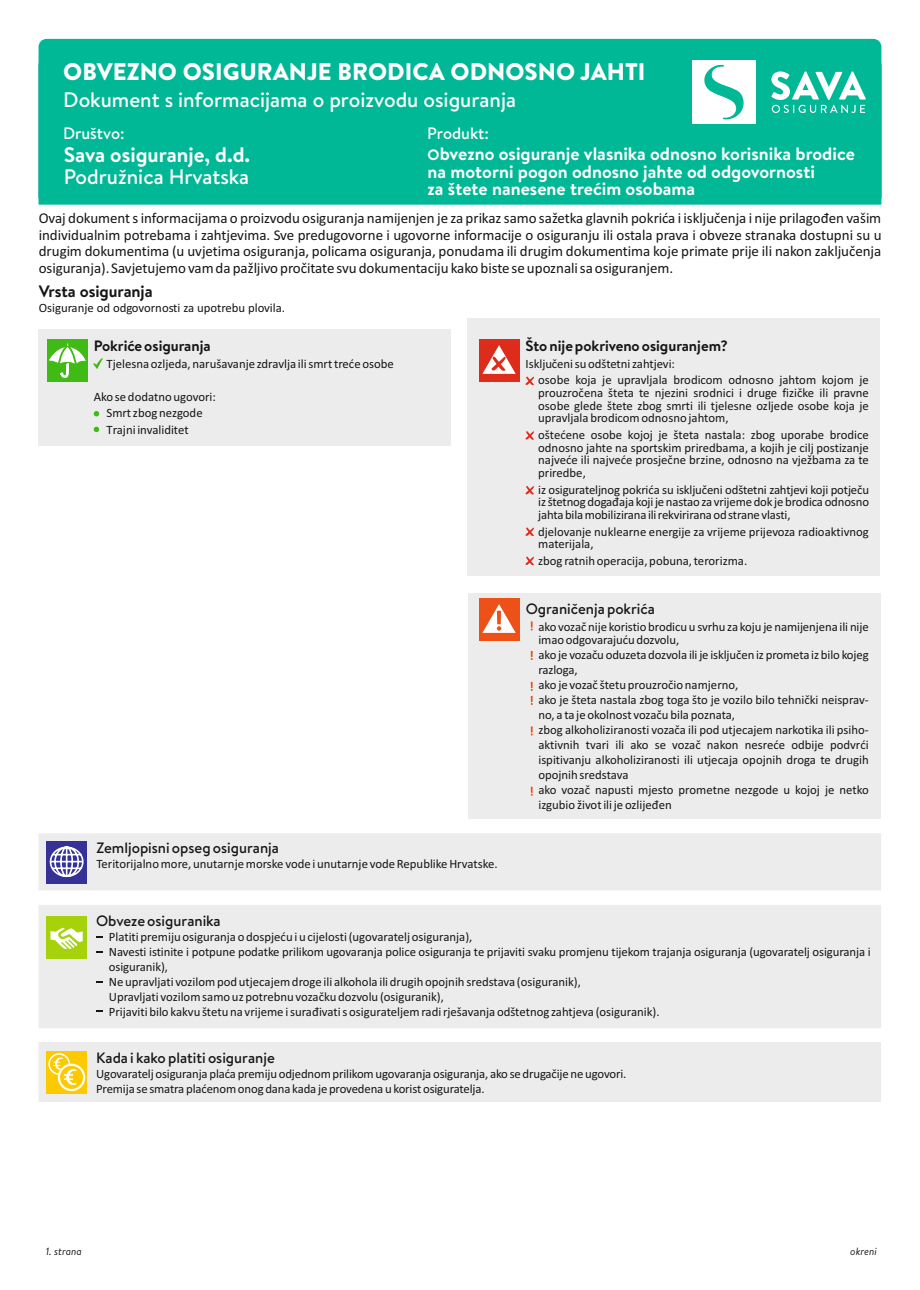
<style>
.page{position:relative;width:920px;height:1290px;background:#fff}
.page>*{position:absolute;margin:0;border:0;box-sizing:border-box;transform-origin:0 0}
.t1{font:900 24px "Brandon Text";color:#fff}
.t2{font:500 21px "Brandon Text";color:#fff}
.t3{font:700 21px "Brandon Text";color:#fff}
.t4{font:700 18px/17.5px "Brandon Text";color:#fff}
.t5{font:500 16.5px "Brandon Text";color:#fff}
.t6{font:700 16.5px "Brandon Text";letter-spacing:-.005em;color:#151616}
.t7{font:15px/16.5px "Calibri";color:#151616;text-align:justify}
.t8{font:500 15px "Brandon Text";color:#151616}
.t9{font:700 15px "Brandon Text";color:#151616}
.t10{font:12.75px/15px "Calibri";color:#151616}
.t11{font:italic 10.5px "Brandon Text";color:#151616}
.s1{font-size:15px}
</style>
<div class="page">
<div style="left:39px;top:329px;width:412px;height:117px;background:#ececec"></div>
<div style="left:39px;top:39px;width:842px;height:166px;background:#00b796"></div>
<div style="left:692px;top:60px;width:64px;height:64px;background:#fff"></div>
<svg style="left:704px;top:65px;width:40px;height:54px"></svg>
<svg style="left:771px;top:71px;width:95px;height:42px"></svg>
<div style="left:468px;top:318px;width:412px;height:257px;background:#ececec"></div>
<div style="left:47px;top:339px;width:40px;height:43px;background:#40ba14"></div>
<div style="left:479px;top:339px;width:40px;height:43px;background:#dd2b1c"></div>
<svg style="left:482px;top:345px;width:34px;height:29px"></svg>
<svg style="left:49px;top:342px;width:54px;height:36px"></svg>
<svg style="left:525px;top:376px;width:9px;height:9px"></svg>
<svg style="left:94px;top:411px;width:5px;height:5px"></svg>
<svg style="left:94px;top:427px;width:5px;height:5px"></svg>
<svg style="left:525px;top:431px;width:9px;height:9px"></svg>
<svg style="left:525px;top:486px;width:9px;height:9px"></svg>
<svg style="left:525px;top:527px;width:9px;height:9px"></svg>
<svg style="left:525px;top:556px;width:9px;height:9px"></svg>
<div style="left:469px;top:593px;width:412px;height:225px;background:#ececec"></div>
<svg style="left:531px;top:621px;width:2px;height:9px"></svg>
<div style="left:479px;top:598px;width:40px;height:43px;background:#ed5118"></div>
<svg style="left:482px;top:604px;width:34px;height:29px"></svg>
<svg style="left:531px;top:651px;width:2px;height:9px"></svg>
<div style="left:39px;top:833px;width:842px;height:57px;background:#ececec"></div>
<div style="left:39px;top:905px;width:842px;height:123px;background:#ececec"></div>
<div style="left:39px;top:1042px;width:842px;height:60px;background:#ececec"></div>
<div style="left:46px;top:1051px;width:41px;height:42px;background:#fdc900"></div>
<svg style="left:48px;top:1053px;width:22px;height:22px"></svg>
<svg style="left:58px;top:1064px;width:27px;height:27px"></svg>
<svg style="left:52px;top:1056px;width:26px;height:30px"></svg>
<div style="left:46px;top:916px;width:41px;height:42px;background:#a5d20b"></div>
<svg style="left:50px;top:927px;width:33px;height:22px"></svg>
<svg style="left:97px;top:936px;width:6px;height:2px"></svg>
<svg style="left:97px;top:951px;width:6px;height:2px"></svg>
<div style="left:46px;top:841px;width:41px;height:42px;background:#353297"></div>
<svg style="left:49px;top:846px;width:35px;height:32px"></svg>
<svg style="left:97px;top:1010px;width:6px;height:2px"></svg>
<svg style="left:531px;top:682px;width:2px;height:23px"></svg>
<svg style="left:531px;top:726px;width:2px;height:9px"></svg>
<svg style="left:531px;top:786px;width:2px;height:10px"></svg>
<h1 class="t1" style="left:63px;top:63px;width:584px">OBVEZNO OSIGURANJE BRODICA ODNOSNO JAHTI</h1>
<h2 class="t2" style="left:63px;top:92px;width:454px">Dokument s informacijama o proizvodu osiguranja</h2>
<p class="t5" style="left:63px;top:127px;width:63px">Društvo:</p>
<h2 class="t3" style="left:64px;top:148px;width:188px">Sava osiguranje, d.d.</h2>
<h2 class="t2" style="left:64px;top:170px;width:187px">Podružnica Hrvatska</h2>
<p class="t5" style="left:427px;top:127px;width:63px">Produkt:</p>
<h3 class="t4" style="left:428px;top:148px;width:429px"><span class="s1">O</span>bvezno osiguranje vlasnika odnosno korisnika brodice na motorni pogon odnosno jahte od odgovornosti<br>za štete nanesene trećim osobama</h3>
<p class="t7" style="left:39px;top:211px;width:844px">Ovaj dokument s informacijama o proizvodu osiguranja namijenjen je za prikaz samo sažetka glavnih pokrića i isključenja i nije prilagođen vašim individualnim potrebama i zahtjevima. Sve predugovorne i ugovorne informacije o osiguranju ili ostala prava i obveze stranaka dostupni su u drugim dokumentima (u uvjetima osiguranja, policama osiguranja, ponudama ili drugim dokumentima koje primate prije ili nakon zaključenja osiguranja). Savjetujemo vam da pažljivo pročitate svu dokumentaciju kako biste se upoznali sa osiguranjem.</p>
<p class="t6" style="left:39px;top:286px;width:115px">Vrsta osiguranja</p>
<p class="t10" style="left:39px;top:301px;width:248px">Osiguranje od odgovornosti za upotrebu plovila.</p>
<p class="t9" style="left:94px;top:341px;width:119px">Pokriće osiguranja</p>
<p class="t10" style="left:106px;top:357px;width:289px">Tjelesna ozljeda, narušavanje zdravlja ili smrt treće osobe</p>
<p class="t10" style="left:106px;top:389px;width:111px;line-height:16.5px;text-indent:-13px">Ako se dodatno ugovori:<br>Smrt zbog nezgode<br>Trajni invaliditet</p>
<p class="t9" style="left:525px;top:341px;width:204px">Što nije pokriveno osiguranjem?</p>
<p class="t10" style="left:538px;top:356px;width:332px;line-height:16.5px;text-indent:-13px">Isključeni su odštetni zahtjevi:<br>osobe koja je upravljala brodicom odnosno jahtom kojom je</p>
<p class="t10" style="left:538px;top:387px;width:332px;line-height:12.8px;text-align:justify">prouzročena šteta te njezini srodnici i druge fizičke ili pravne osobe glede štete zbog smrti ili tjelesne ozljede osobe koja je upravljala brodicom odnosno jahtom,</p>
<p class="t10" style="left:538px;top:429px;width:332px;line-height:12.8px;text-align:justify">oštećene osobe kojoj je šteta nastala: zbog uporabe brodice odnosno jahte na sportskim priredbama, a kojih je cilj postizanje najveće ili najveće prosječne brzine, odnosno na vježbama za te priredbe,</p>
<p class="t10" style="left:538px;top:484px;width:332px;line-height:12.8px;text-align:justify">iz osigurateljnog pokrića su isključeni odštetni zahtjevi koji potječu izštetnogdogađaja koji jenastaoza vrijemedok jebrodicaodnosno jahtabilamobiliziranailirekviriranaodstranevlasti,</p>
<p class="t10" style="left:538px;top:526px;width:332px;line-height:12.8px">djelovanje nuklearne energije za vrijeme prijevoza radioaktivnog materijala,</p>
<p class="t10" style="left:538px;top:554px;width:211px">zbog ratnih operacija, pobuna, terorizma.</p>
<p class="t8" style="left:96px;top:843px;width:184px">Zemljopisni opseg osiguranja</p>
<p class="t10" style="left:96px;top:858px;width:403px">Teritorijalno more, unutarnje morske vode i unutarnje vode Republike Hrvatske.</p>
<p class="t8" style="left:526px;top:604px;width:131px">Ograničenja pokrića</p>
<p class="t10" style="left:538px;top:621px;width:332px;line-height:13.5px">ako vozač nije koristio brodicu u svrhu za koju je namijenjena ili nije imao odgovarajuću dozvolu,</p>
<p class="t10" style="left:538px;top:649px;width:332px">ako je vozaču oduzeta dozvola ili je isključen iz prometa iz bilo kojeg razloga,<br>ako je vozač štetu prouzročio namjerno,<br>ako je šteta nastala zbog toga što je vozilo bilo tehnički neisprav&shy;no, a ta je okolnost vozaču bila poznata,<br>zbog alkoholiziranosti vozača ili pod utjecajem narkotika ili psiho&shy;aktivnih tvari ili ako se vozač nakon nesreće odbije podvrći ispitivanju alkoholiziranosti ili utjecaja opojnih droga te drugih opojnih sredstava<br>ako vozač napusti mjesto prometne nezgode u kojoj je netko izgubio život ili je ozlijeđen</p>
<p class="t8" style="left:96px;top:916px;width:126px">Obveze osiguranika</p>
<p class="t10" style="left:109px;top:930px;width:763px">Platiti premiju osiguranja o dospjeću i u cijelosti (ugovaratelj osiguranja),<br>Navesti istinite i potpune podatke prilikom ugovaranja police osiguranja te prijaviti svaku promjenu tijekom trajanja osiguranja (ugovaratelj osiguranja i osiguranik),<br>Ne upravljati vozilom pod utjecajem droge ili alkohola ili drugih opojnih sredstava (osiguranik),<br>Upravljati vozilom samo uz potrebnu vozačku dozvolu (osiguranik),<br>Prijaviti bilo kakvu štetu na vrijeme i surađivati s osigurateljem radi rješavanja odštetnog zahtjeva (osiguranik).</p>
<p class="t8" style="left:96px;top:1052px;width:180px">Kada i kako platiti osiguranje</p>
<p class="t10" style="left:96px;top:1067px;width:532px">Ugovaratelj osiguranja plaća premiju odjednom prilikom ugovaranja osiguranja, ako se drugačije ne ugovori.<br>Premija se smatra plaćenom onog dana kada je provedena u korist osiguratelja.</p>
<p class="t11" style="left:46px;top:1247px;width:38px">1. strana</p>
<p class="t11" style="left:850px;top:1247px;width:28px">okreni</p>
</div>
